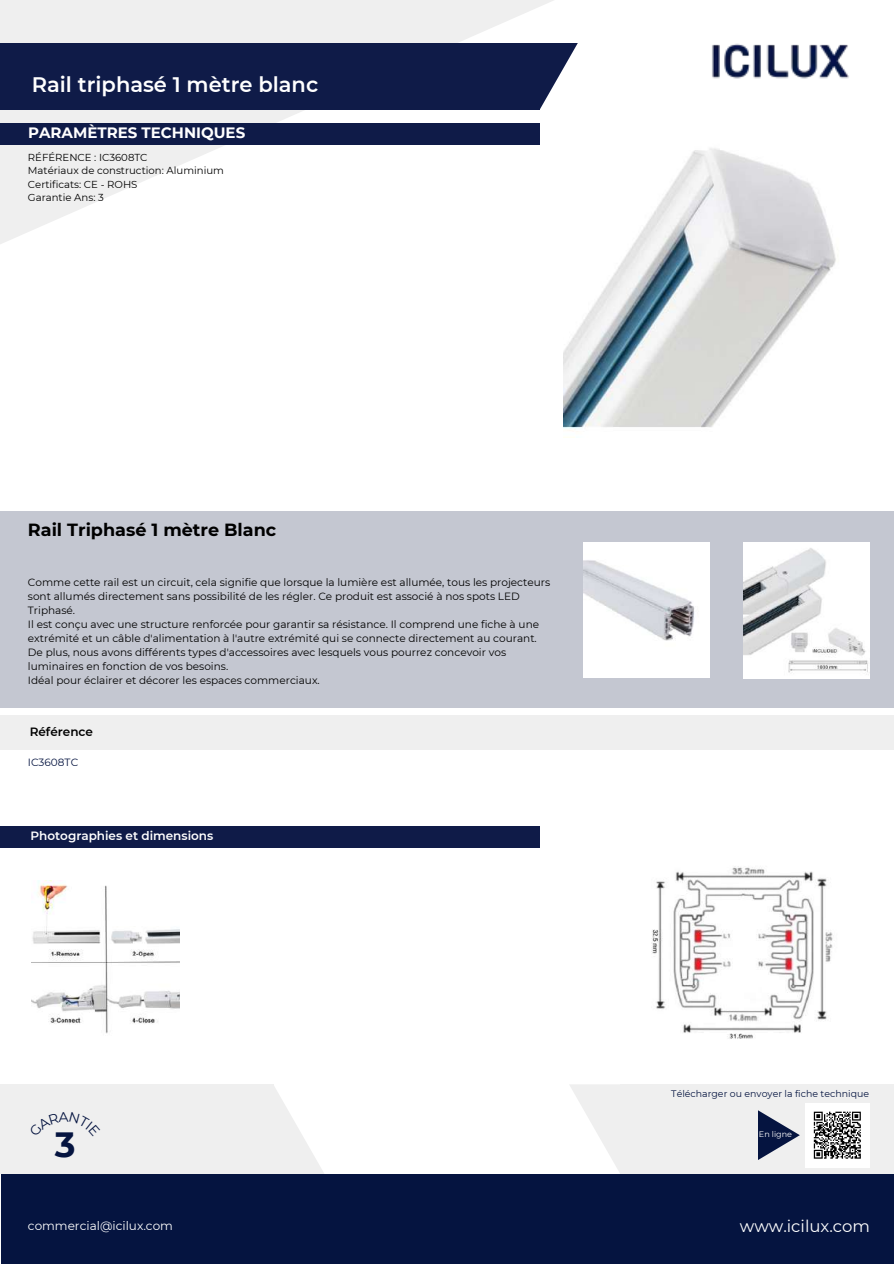
<style>
.page{position:relative;width:894px;height:1264px;background:#fff}
.page>*{position:absolute;margin:0;border:0;box-sizing:border-box;transform-origin:0 0}
.t1{font:700 34.95px "Montserrat";color:#051440}
.t2{font:600 21px "Montserrat";color:#fff}
.t3{font:700 17.55px "Montserrat";color:#000}
.t4{font:16.5px "Montserrat";color:#fff}
.t5{font:700 15px "Montserrat";color:#fff}
.t6{font:600 12px "Montserrat";color:#fff}
.t7{font:12px "Montserrat";color:#fff}
.t8{font:600 12px "Montserrat";color:#000}
.t9{font:10.5px/14px "Montserrat";color:#000}
.t10{font:10.5px "Montserrat";color:#051440}
.t11{font:10.2px/13.5px "Montserrat";color:#000}
.t12{font:9.45px "Montserrat";color:#051440}
.t13{font:8.1px "Montserrat";color:#fff}
</style>
<div class="page">
<div style="left:0;top:0;width:893px;height:271px;background:linear-gradient(to right,#f2f2f3,#fff)"></div>
<img style="left:700px;top:24px;width:157px;height:74px">
<div style="left:0;top:511px;width:893px;height:196px;background:#c4c7d1"></div>
<div style="left:0;top:43px;width:539px;height:67px;background:#0f1b48"></div>
<svg style="left:539px;top:43px;width:38px;height:67px"></svg>
<div style="left:0;top:123px;width:539px;height:21px;background:#0f1b48"></div>
<div style="left:0;top:715px;width:893px;height:34px;background:#efefef"></div>
<svg style="left:570px;top:1084px;width:50px;height:88px"></svg>
<div style="left:620px;top:1084px;width:273px;height:90px;background:#efefef"></div>
<svg style="left:273px;top:1084px;width:51px;height:90px"></svg>
<div style="left:0;top:1084px;width:273px;height:90px;background:#efefef"></div>
<div style="left:1px;top:1174px;width:892px;height:89px;background:#051440"></div>
<div style="left:804px;top:1102px;width:65px;height:65px;background:#fff"></div>
<svg style="left:813px;top:1111px;width:48px;height:48px"></svg>
<svg style="left:758px;top:1110px;width:41px;height:50px"></svg>
<div style="left:0;top:826px;width:539px;height:21px;background:#0f1b48"></div>
<img style="left:563px;top:125px;width:291px;height:306px">
<img style="left:583px;top:542px;width:126px;height:135px">
<img style="left:743px;top:542px;width:126px;height:136px">
<img style="left:32px;top:880px;width:147px;height:154px">
<img style="left:651px;top:866px;width:182px;height:173px">
<h2 class="t2" style="left:32px;top:72px;width:288px">Rail triphasé 1 mètre blanc</h2>
<h3 class="t5" style="left:28px;top:124px;width:219px">PARAMÈTRES TECHNIQUES</h3>
<p class="t11" style="left:28px;top:150px;width:197px">RÉFÉRENCE : IC3608TC<br>Matériaux de construction: Aluminium<br>Certificats: CE - ROHS<br>Garantie Ans: 3</p>
<h3 class="t3" style="left:28px;top:519px;width:250px">Rail Triphasé 1 mètre Blanc</h3>
<p class="t9" style="left:28px;top:575px;width:523px">Comme cette rail est un circuit, cela signifie que lorsque la lumière est allumée, tous les projecteurs sont allumés directement sans possibilité de les régler. Ce produit est associé à nos spots LED Triphasé.<br>Il est conçu avec une structure renforcée pour garantir sa résistance. Il comprend une fiche à une extrémité et un câble d'alimentation à l'autre extrémité qui se connecte directement au courant.<br>De plus, nous avons différents types d'accessoires avec lesquels vous pourrez concevoir vos luminaires en fonction de vos besoins.<br>Idéal pour éclairer et décorer les espaces commerciaux.</p>
<p class="t8" style="left:30px;top:724px;width:65px">Référence</p>
<p class="t10" style="left:28px;top:756px;width:52px">IC3608TC</p>
<p class="t6" style="left:30px;top:828px;width:184px">Photographies et dimensions</p>
<h1 class="t1" style="left:55px;top:1123px;width:22px">3</h1>
<p class="t12" style="left:671px;top:1088px;width:199px">Télécharger ou envoyer la fiche technique</p>
<p class="t13" style="left:758px;top:1129px;width:35px">En ligne</p>
<p class="t7" style="left:28px;top:1217px;width:146px">commercial@icilux.com</p>
<h3 class="t4" style="left:739px;top:1216px;width:132px">www.icilux.com</h3>
</div>
